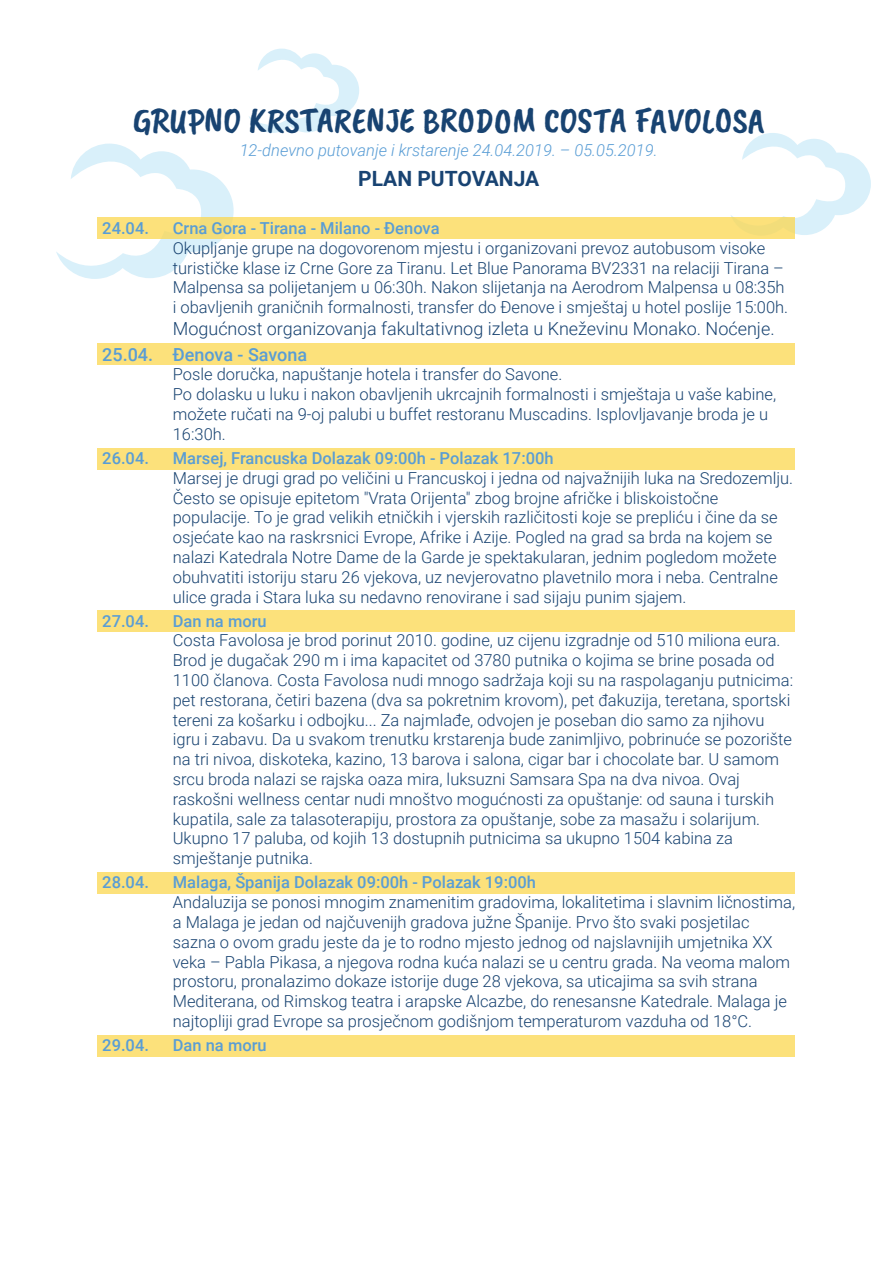
<style>
.page{position:relative;width:893px;height:1263px;background:#fff}
.page>*{position:absolute;margin:0;border:0;box-sizing:border-box;transform-origin:0 0}
.t1{font:36px "Caveat Brush";color:#184371}
.t2{font:700 21px "Roboto";color:#184372}
.t3{font:300 18px "Roboto";color:#184371}
.t4{font:500 18px "Roboto";color:#599dd5}
.t5{font:300 16.5px/19.8px "Roboto";color:#184371}
.t6{font:500 16.5px "Roboto";color:#599dd5}
.t7{font:italic 300 16.5px "Roboto";color:#599dd5}
</style>
<div class="page">
<svg style="left:249px;top:48px;width:110px;height:85px"></svg>
<svg style="left:56px;top:143px;width:178px;height:136px"></svg>
<svg style="left:704px;top:133px;width:167px;height:102px"></svg>
<div style="left:98px;top:218px;width:697px;height:21px;background:#fce17b"></div>
<div style="left:98px;top:344px;width:697px;height:21px;background:#fce17b"></div>
<div style="left:98px;top:448px;width:697px;height:21px;background:#fce17b"></div>
<div style="left:98px;top:610px;width:697px;height:21px;background:#fce17b"></div>
<div style="left:98px;top:872px;width:697px;height:21px;background:#fce17b"></div>
<div style="left:98px;top:1035px;width:697px;height:21px;background:#fce17b"></div>
<h1 class="t1" style="left:133px;top:100px;width:633px">GRUPNO KRSTARENJE BRODOM COSTA FAVOLOSA</h1>
<p class="t7" style="left:240px;top:139px;width:419px">12-dnevno putovanje i krstarenje 24.04.2019. – 05.05.2019.</p>
<p class="t2" style="left:358px;top:164px;width:183px">PLAN PUTOVANJA</p>
<p class="t6" style="left:102px;top:217px;width:48px">24.04.</p>
<p class="t6" style="left:173px;top:217px;width:268px">Crna Gora - Tirana - Milano - Đenova</p>
<p class="t5" style="left:173px;top:237px;width:617px">Okupljanje grupe na dogovorenom mjestu i organizovani prevoz autobusom visoke turističke klase iz Crne Gore za Tiranu. Let Blue Panorama BV2331 na relaciji Tirana – Malpensa sa polijetanjem u 06:30h. Nakon slijetanja na Aerodrom Malpensa u 08:35h i obavljenih graničnih formalnosti, transfer do Đenove i smještaj u hotel poslije 15:00h.</p>
<p class="t3" style="left:173px;top:316px;width:603px">Mogućnost organizovanja fakultativnog izleta u Kneževinu Monako. Noćenje.</p>
<p class="t4" style="left:102px;top:342px;width:206px">25.04. Đenova - Savona</p>
<p class="t5" style="left:173px;top:364px;width:605px">Posle doručka, napuštanje hotela i transfer do Savone.<br>Po dolasku u luku i nakon obavljenih ukrcajnih formalnosti i smještaja u vaše kabine, možete ručati na 9-oj palubi u buffet restoranu Muscadins. Isplovljavanje broda je u 16:30h.</p>
<p class="t6" style="left:102px;top:446px;width:48px">26.04.</p>
<p class="t6" style="left:173px;top:446px;width:382px">Marsej, Francuska Dolazak 09:00h - Polazak 17:00h</p>
<p class="t5" style="left:173px;top:467px;width:622px">Marsej je drugi grad po veličini u Francuskoj i jedna od najvažnijih luka na Sredozemlju.<br>Često se opisuje epitetom "Vrata Orijenta" zbog brojne afričke i bliskoistočne populacije. To je grad velikih etničkih i vjerskih različitosti koje se prepliću i čine da se osjećate kao na raskrsnici Evrope, Afrike i Azije. Pogled na grad sa brda na kojem se nalazi Katedrala Notre Dame de la Garde je spektakularan, jednim pogledom možete obuhvatiti istoriju staru 26 vjekova, uz nevjerovatno plavetnilo mora i neba. Centralne ulice grada i Stara luka su nedavno renovirane i sad sijaju punim sjajem.</p>
<p class="t6" style="left:102px;top:609px;width:48px">27.04.</p>
<p class="t6" style="left:173px;top:609px;width:95px">Dan na moru</p>
<p class="t5" style="left:173px;top:630px;width:622px">Costa Favolosa je brod porinut 2010. godine, uz cijenu izgradnje od 510 miliona eura.<br>Brod je dugačak 290 m i ima kapacitet od 3780 putnika o kojima se brine posada od 1100 članova. Costa Favolosa nudi mnogo sadržaja koji su na raspolaganju putnicima: pet restorana, četiri bazena (dva sa pokretnim krovom), pet đakuzija, teretana, sportski tereni za košarku i odbojku... Za najmlađe, odvojen je poseban dio samo za njihovu igru i zabavu. Da u svakom trenutku krstarenja bude zanimljivo, pobrinuće se pozorište na tri nivoa, diskoteka, kazino, 13 barova i salona, cigar bar i chocolate bar. U samom srcu broda nalazi se rajska oaza mira, luksuzni Samsara Spa na dva nivoa. Ovaj raskošni wellness centar nudi mnoštvo mogućnosti za opuštanje: od sauna i turskih kupatila, sale za talasoterapiju, prostora za opuštanje, sobe za masažu i solarijum.<br>Ukupno 17 paluba, od kojih 13 dostupnih putnicima sa ukupno 1504 kabina za smještanje putnika.</p>
<p class="t6" style="left:102px;top:871px;width:48px">28.04.</p>
<p class="t6" style="left:173px;top:871px;width:365px">Malaga, Španija Dolazak 09:00h - Polazak 19:00h</p>
<p class="t5" style="left:173px;top:892px;width:624px">Andaluzija se ponosi mnogim znamenitim gradovima, lokalitetima i slavnim ličnostima, a Malaga je jedan od najčuvenijh gradova južne Španije. Prvo što svaki posjetilac sazna o ovom gradu jeste da je to rodno mjesto jednog od najslavnijih umjetnika XX veka – Pabla Pikasa, a njegova rodna kuća nalazi se u centru grada. Na veoma malom prostoru, pronalazimo dokaze istorije duge 28 vjekova, sa uticajima sa svih strana Mediterana, od Rimskog teatra i arapske Alcazbe, do renesansne Katedrale. Malaga je najtopliji grad Evrope sa prosječnom godišnjom temperaturom vazduha od 18°C.</p>
<p class="t6" style="left:102px;top:1033px;width:48px">29.04.</p>
<p class="t6" style="left:173px;top:1033px;width:95px">Dan na moru</p>
</div>
